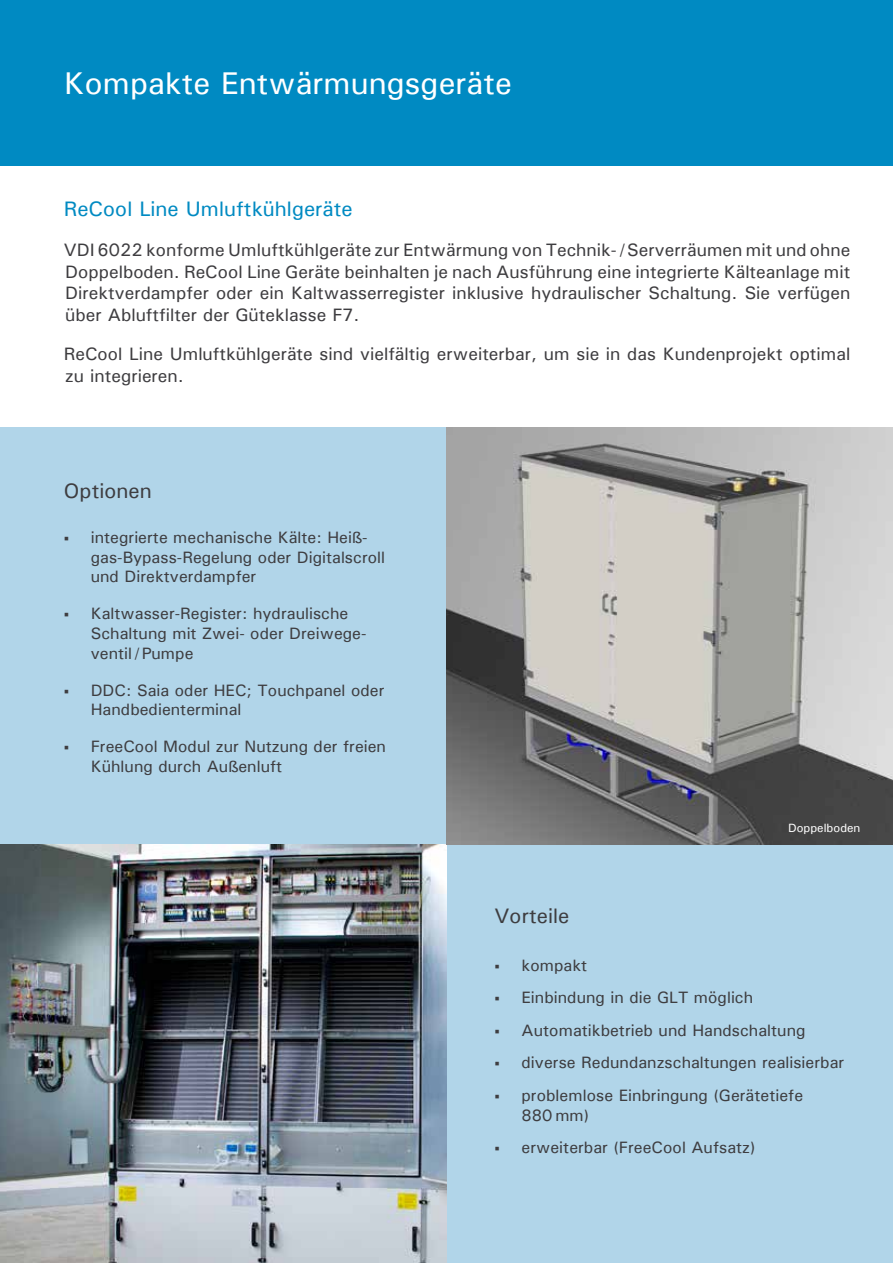
<style>
.page{position:relative;width:893px;height:1263px;background:#fff}
.page>*{position:absolute;margin:0;border:0;box-sizing:border-box;transform-origin:0 0}
.t1{font:500 31.5px "Univers";color:#fff}
.t2{font:500 21px "Univers";color:#008ac2}
.t3{font:500 21px "Univers";color:#3e3d40}
.t4{font:500 18px/21.6px "Univers";color:#3e3d40;text-align:justify}
.t5{font:500 16.5px/19.8px "Univers";color:#3e3d40}
.t6{font:500 12px "Univers";color:#fff}
</style>
<div class="page">
<div style="left:0;top:0;width:893px;height:166px;background:#008ac2"></div>
<div style="left:0;top:428px;width:448px;height:417px;background:#b1d5e9"></div>
<div style="left:446px;top:843px;width:447px;height:420px;background:#b1d5e9"></div>
<img style="left:0;top:844px;width:446px;height:419px">
<img style="left:446px;top:428px;width:447px;height:416px">
<h1 class="t1" style="left:64px;top:64px;width:450px">Kompakte Entwärmungsgeräte</h1>
<p class="t2" style="left:64px;top:196px;width:291px">ReCool Line Umluftkühlgeräte</p>
<p class="t4" style="left:64px;top:239px;width:788px">VDI 6022 konforme Umluftkühlgeräte zur Entwärmung von Technik- / Serverräumen mit und ohne Doppelboden. ReCool Line Geräte beinhalten je nach Ausführung eine integrierte Kälteanlage mit Direktverdampfer oder ein Kaltwasserregister inklusive hydraulischer Schaltung. Sie verfügen über Abluftfilter der Güteklasse F7.</p>
<p class="t4" style="left:64px;top:343px;width:788px">ReCool Line Umluftkühlgeräte sind vielfältig erweiterbar, um sie in das Kundenprojekt optimal zu integrieren.</p>
<p class="t3" style="left:64px;top:478px;width:89px">Optionen</p>
<p class="t5" style="left:91px;top:527px;width:296px;text-indent:-27px">▪ integrierte mechanische Kälte: Heiß&shy;gas-Bypass-Regelung oder Digitalscroll und Direktverdampfer</p>
<p class="t5" style="left:91px;top:603px;width:277px;text-indent:-27px">▪ Kaltwasser-Register: hydraulische<br>Schaltung mit Zwei- oder Dreiwege&shy;ventil / Pumpe</p>
<p class="t5" style="left:91px;top:680px;width:295px;text-indent:-27px">▪ DDC: Saia oder HEC; Touchpanel oder<br>Handbedienterminal</p>
<p class="t5" style="left:91px;top:736px;width:297px;text-indent:-27px">▪ FreeCool Modul zur Nutzung der freien<br>Kühlung durch Außenluft</p>
<p class="t6" style="left:788px;top:821px;width:74px">Doppelboden</p>
<p class="t3" style="left:495px;top:902px;width:76px">Vorteile</p>
<p class="t5" style="left:495px;top:955px;width:94px">▪ kompakt</p>
<p class="t5" style="left:495px;top:987px;width:260px">▪ Einbindung in die GLT möglich</p>
<p class="t5" style="left:495px;top:1020px;width:313px">▪ Automatikbetrieb und Handschaltung</p>
<p class="t5" style="left:495px;top:1052px;width:351px">▪ diverse Redundanzschaltungen realisierbar</p>
<p class="t5" style="left:522px;top:1085px;width:283px;text-indent:-27px">▪ problemlose Einbringung (Gerätetiefe<br>880 mm)</p>
<p class="t5" style="left:495px;top:1137px;width:263px">▪ erweiterbar (FreeCool Aufsatz)</p>
</div>
